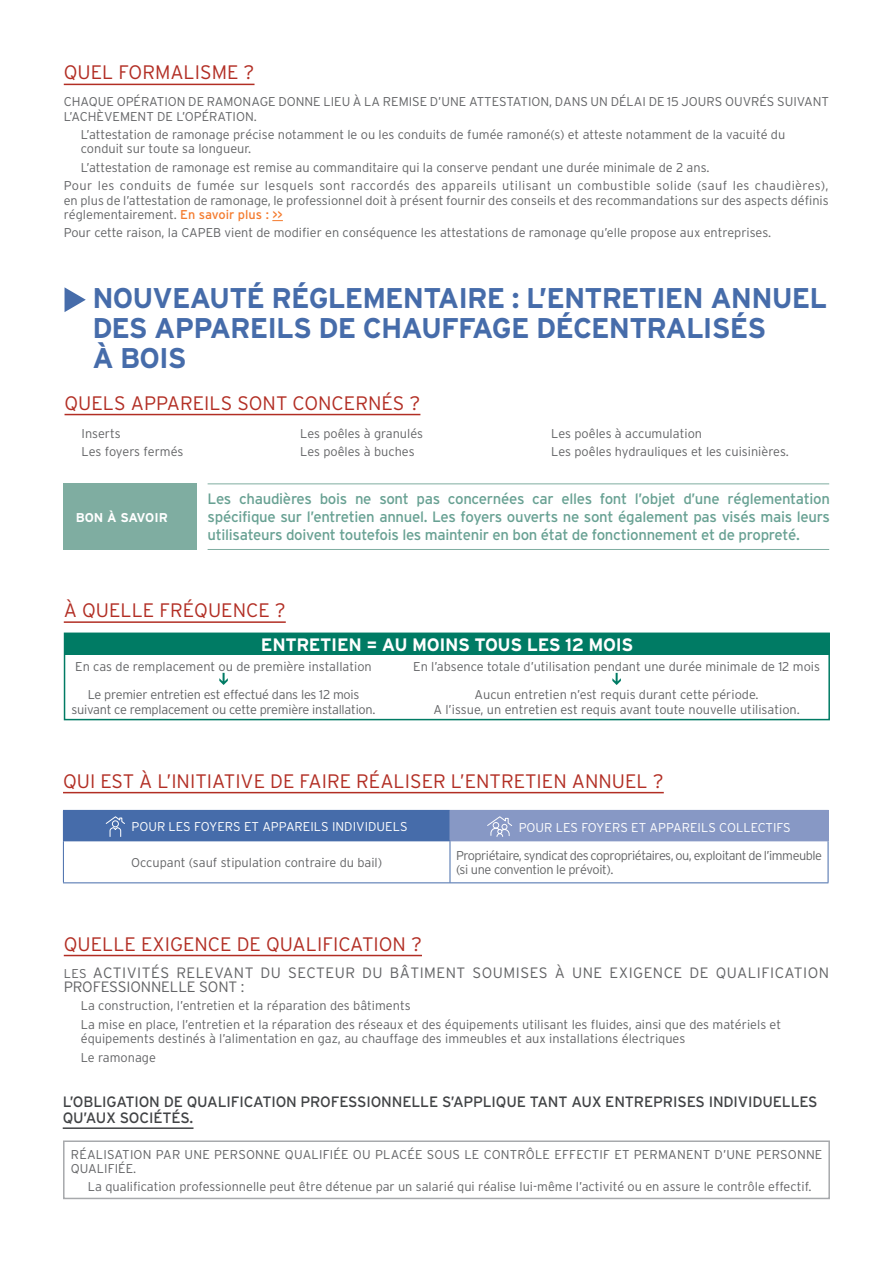
<style>
.page{position:relative;width:893px;height:1263px;background:#fff}
.page>*{position:absolute;margin:0;border:0;box-sizing:border-box;transform-origin:0 0}
.t1{font:700 28.5px/30px "Interstate";letter-spacing:-.03em;color:#466caa}
.t2{font:300 19.5px "Interstate";color:#b22e24}
.t3{font:700 18px "Interstate";letter-spacing:-.02em;color:#fff}
.t4{font:15px/18px "Interstate";letter-spacing:-.02em;color:#68a193;text-align:justify}
.t5{font:15px/16.5px "Interstate";letter-spacing:-.01em;color:#414345}
.t6{font:300 15px/14.2px "Interstate";letter-spacing:.03em;color:#636466}
.t7{font:300 12.75px/18.5px "Interstate";color:#636466}
.t8{font:300 12.75px/14.2px "Interstate";letter-spacing:-.035em;color:#636466}
.t9{font:300 12.75px/14.2px "Interstate";letter-spacing:-.02em;color:#636466;text-align:center}
.t10{font:300 12.75px "Interstate";color:#fff}
.t11{font:700 12.75px "Interstate";letter-spacing:-.005em;color:#fff}
.s1{font-weight:400;color:#f47b2e}
.s2{font-size:12.75px}
</style>
<div class="page">
<hr style="left:64px;top:84px;width:191px;height:1px;background:#b22e24">
<div style="left:65px;top:633px;width:765px;height:21px;background:#007b64"></div>
<svg style="left:219px;top:673px;width:9px;height:12px"></svg>
<svg style="left:612px;top:673px;width:9px;height:12px"></svg>
<div style="left:64px;top:632px;width:766px;height:88px;border:2px solid #007b64"></div>
<hr style="left:64px;top:621px;width:222px;height:2px;background:#b22e24">
<div style="left:63px;top:810px;width:387px;height:31px;background:#466caa"></div>
<div style="left:450px;top:810px;width:378px;height:31px;background:#8798c5"></div>
<svg style="left:828px;top:811px;width:1px;height:29px"></svg>
<hr style="left:63px;top:841px;width:1px;height:41px;background:#466caa">
<hr style="left:450px;top:841px;width:1px;height:41px;background:#466caa">
<hr style="left:828px;top:841px;width:1px;height:41px;background:#466caa">
<hr style="left:63px;top:882px;width:387px;height:1px;background:#466caa">
<hr style="left:450px;top:882px;width:378px;height:1px;background:#466caa">
<svg style="left:105px;top:816px;width:20px;height:21px"></svg>
<svg style="left:487px;top:816px;width:25px;height:21px"></svg>
<hr style="left:63px;top:792px;width:601px;height:1px;background:#b22e24">
<hr style="left:64px;top:955px;width:358px;height:1px;background:#b22e24">
<div style="left:63px;top:1140px;width:767px;height:59px;border:2px solid #a7a9ac"></div>
<hr style="left:63px;top:1127px;width:131px;height:2px;background:#414345">
<svg style="left:65px;top:287px;width:21px;height:25px"></svg>
<div style="left:63px;top:483px;width:134px;height:67px;background:#7fada1"></div>
<hr style="left:208px;top:549px;width:621px;height:1px;background:#7fada1">
<hr style="left:208px;top:483px;width:621px;height:1px;background:#7fada1">
<hr style="left:65px;top:414px;width:355px;height:1px;background:#b22e24">
<h2 class="t2" style="left:64px;top:62px;width:192px">QUEL FORMALISME ?</h2>
<p class="t7" style="left:64px;top:95px;width:767px;line-height:14.2px">CHAQUE OPÉRATION DE RAMONAGE DONNE LIEU À LA REMISE D’UNE ATTESTATION, DANS UN DÉLAI DE 15 JOURS OUVRÉS SUIVANT<br>L’ACHÈVEMENT DE L’OPÉRATION.</p>
<p class="t7" style="left:81px;top:127px;width:706px;line-height:14.2px">L’attestation de ramonage précise notamment le ou les conduits de fumée ramoné(s) et atteste notamment de la vacuité du conduit sur toute sa longueur.</p>
<p class="t7" style="left:64px;top:158px;width:766px;text-indent:17px">L’attestation de ramonage est remise au commanditaire qui la conserve pendant une durée minimale de 2 ans.<br>Pour les conduits de fumée sur lesquels sont raccordés des appareils utilisant un combustible solide (sauf les chaudières),</p>
<p class="t7" style="left:64px;top:193px;width:766px;line-height:14.2px">en plus de l’attestation de ramonage, le professionnel doit à présent fournir des conseils et des recommandations sur des aspects définis réglementairement. <span class="s1">En savoir plus : &gt;&gt;</span></p>
<p class="t7" style="left:64px;top:224px;width:709px">Pour cette raison, la CAPEB vient de modifier en conséquence les attestations de ramonage qu’elle propose aux entreprises.</p>
<h1 class="t1" style="left:92px;top:282px;width:736px">NOUVEAUTÉ RÉGLEMENTAIRE : L’ENTRETIEN ANNUEL<br>DES APPAREILS DE CHAUFFAGE DÉCENTRALISÉS<br>À BOIS</h1>
<h2 class="t2" style="left:65px;top:392px;width:357px">QUELS APPAREILS SONT CONCERNÉS ?</h2>
<p class="t7" style="left:82px;top:424px;width:103px">Inserts<br>Les foyers fermés</p>
<p class="t7" style="left:300px;top:424px;width:125px">Les poêles à granulés<br>Les poêles à buches</p>
<p class="t7" style="left:551px;top:424px;width:239px">Les poêles à accumulation<br>Les poêles hydrauliques et les cuisinières.</p>
<p class="t11" style="left:76px;top:510px;width:94px">BON À SAVOIR</p>
<p class="t4" style="left:208px;top:490px;width:624px">Les chaudières bois ne sont pas concernées car elles font l’objet d’une réglementation spécifique sur l’entretien annuel. Les foyers ouverts ne sont également pas visés mais leurs utilisateurs doivent toutefois les maintenir en bon état de fonctionnement et de propreté.</p>
<h2 class="t2" style="left:64px;top:599px;width:223px">À QUELLE FRÉQUENCE ?</h2>
<h3 class="t3" style="left:261px;top:635px;width:374px">ENTRETIEN = AU MOINS TOUS LES 12 MOIS</h3>
<p class="t7" style="left:75px;top:657px;width:298px">En cas de remplacement ou de première installation</p>
<p class="t9" style="left:72px;top:687px;width:306px">Le premier entretien est effectué dans les 12 mois suivant ce remplacement ou cette première installation.</p>
<p class="t7" style="left:413px;top:657px;width:408px">En l’absence totale d’utilisation pendant une durée minimale de 12 mois</p>
<p class="t7" style="left:433px;top:688px;width:368px;line-height:14.2px;text-align:center">Aucun entretien n’est requis durant cette période.<br>A l’issue, un entretien est requis avant toute nouvelle utilisation.</p>
<h2 class="t2" style="left:63px;top:770px;width:602px">QUI EST À L’INITIATIVE DE FAIRE RÉALISER L’ENTRETIEN ANNUEL ?</h2>
<p class="t10" style="left:132px;top:819px;width:278px">POUR LES FOYERS ET APPAREILS INDIVIDUELS</p>
<p class="t10" style="left:519px;top:820px;width:274px">POUR LES FOYERS ET APPAREILS COLLECTIFS</p>
<p class="t7" style="left:131px;top:853px;width:252px">Occupant (sauf stipulation contraire du bail)</p>
<p class="t8" style="left:456px;top:848px;width:368px">Propriétaire, syndicat des copropriétaires, ou, exploitant de l’immeuble (si une convention le prévoit).</p>
<h2 class="t2" style="left:64px;top:933px;width:360px">QUELLE EXIGENCE DE QUALIFICATION ?</h2>
<p class="t6" style="left:64px;top:965px;width:767px"><span class="s2">LES</span> ACTIVITÉS RELEVANT DU SECTEUR DU BÂTIMENT SOUMISES À UNE EXIGENCE DE QUALIFICATION<br>PROFESSIONNELLE SONT :</p>
<p class="t7" style="left:81px;top:996px;width:702px">La construction, l’entretien et la réparation des bâtiments<br>La mise en place, l’entretien et la réparation des réseaux et des équipements utilisant les fluides, ainsi que des matériels et</p>
<p class="t7" style="left:81px;top:1029px;width:606px">équipements destinés à l’alimentation en gaz, au chauffage des immeubles et aux installations électriques<br>Le ramonage</p>
<p class="t5" style="left:63px;top:1093px;width:756px">L’OBLIGATION DE QUALIFICATION PROFESSIONNELLE S’APPLIQUE TANT AUX ENTREPRISES INDIVIDUELLES<br>QU’AUX SOCIÉTÉS.</p>
<p class="t7" style="left:71px;top:1147px;width:753px;line-height:14.2px">RÉALISATION PAR UNE PERSONNE QUALIFIÉE OU PLACÉE SOUS LE CONTRÔLE EFFECTIF ET PERMANENT D’UNE PERSONNE<br>QUALIFIÉE.</p>
<p class="t7" style="left:88px;top:1177px;width:725px">La qualification professionnelle peut être détenue par un salarié qui réalise lui-même l’activité ou en assure le contrôle effectif.</p>
</div>
